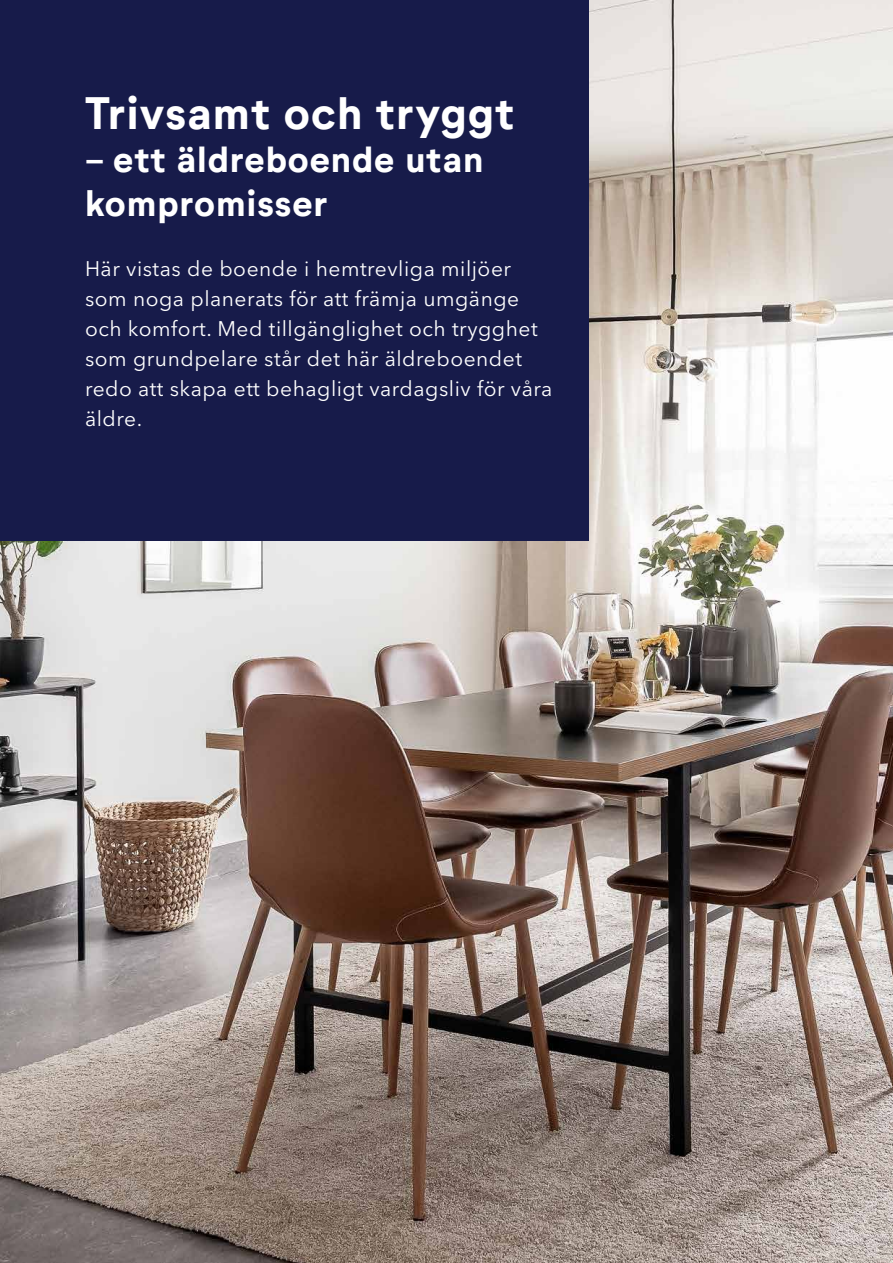
<style>
.page{position:relative;width:893px;height:1263px;background:#fff}
.page>*{position:absolute;margin:0;border:0;box-sizing:border-box;transform-origin:0 0}
.t1{font:700 45px "Neutrif Studio";letter-spacing:.025em;color:#fff}
.t2{font:700 36px/43.5px "Neutrif Studio";letter-spacing:.025em;color:#fff}
.t3{font:21px/30px "Avenir Next LT Pro";letter-spacing:.025em;color:#fff}
</style>
<div class="page">
<img style="left:0;top:0;width:893px;height:1263px">
<div style="left:0;top:0;width:589px;height:540px;background:#171b4a"></div>
<p class="t1" style="left:85px;top:85px;width:431px">Trivsamt och tryggt</p>
<p class="t2" style="left:85px;top:138px;width:400px">- ett äldreboende utan kompromisser</p>
<p class="t3" style="left:85px;top:253px;width:469px">Här vistas de boende i hemtrevliga miljöer som noga planerats för att främja umgänge och komfort. Med tillgänglighet och trygghet som grundpelare står det här äldreboendet redo att skapa ett behagligt vardagsliv för våra äldre.</p>
</div>
